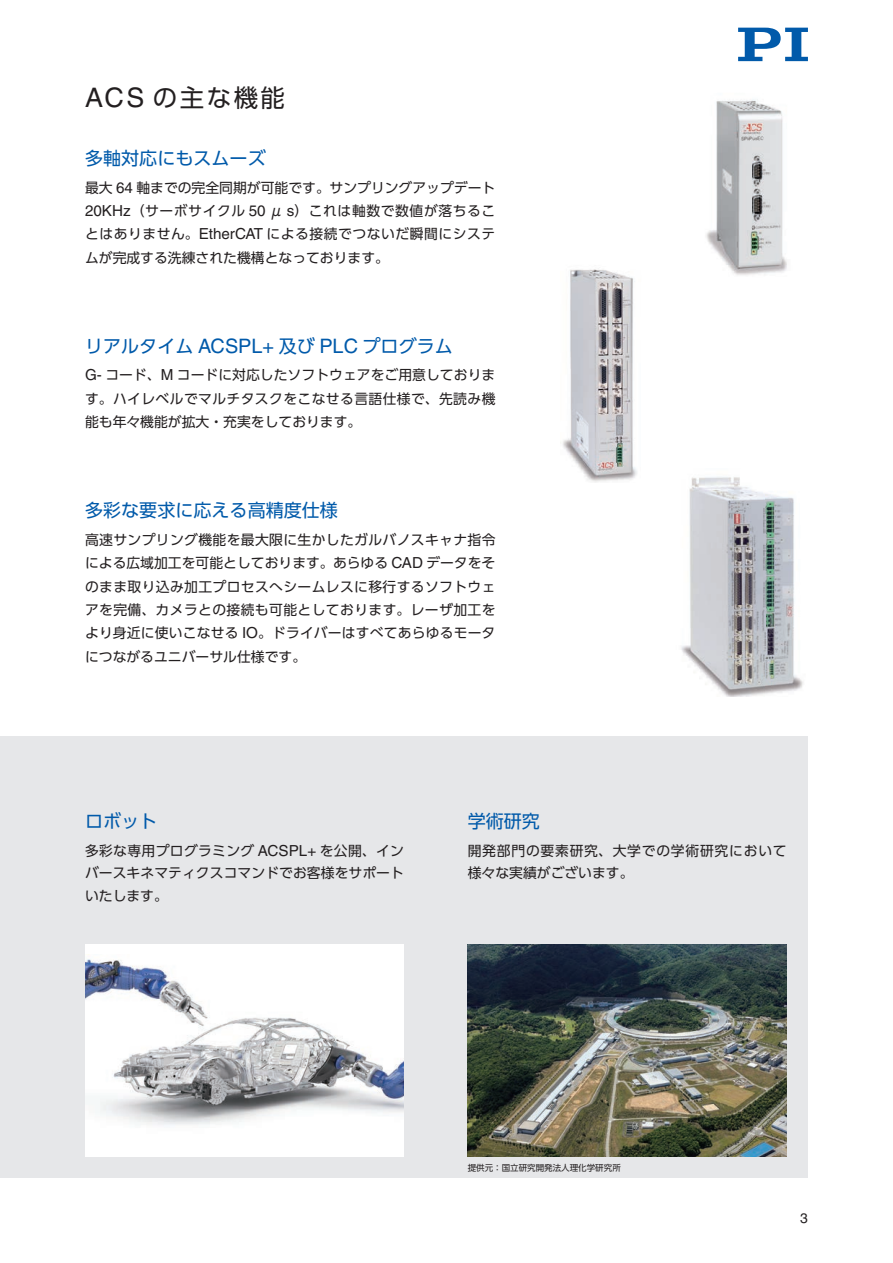
<style>
.page{position:relative;width:893px;height:1263px;background:#fff}
.page>*{position:absolute;margin:0;border:0;box-sizing:border-box;transform-origin:0 0}
.t1{font:24.45px "UD Shin Go Pr 6";letter-spacing:.1em;color:#231f20}
.t2{font:18px "UD Shin Go Pr 6";color:#015aaa}
.t3{font:13.8px/23.4px "UD Shin Go Pr 6";letter-spacing:.01em;color:#231f20;text-align:justify}
.t4{font:13.8px/22.4px "UD Shin Go Pr 6";letter-spacing:.055em;color:#231f20}
.t5{font:13.8px "Helvetica LT Std";color:#231f20}
.t6{font:8.55px "UD Shin Go Pr 6";color:#231f20}
.s1{font-family:"Helvetica LT Std";font-size:26.85px}
.s2{font-family:"Helvetica LT Std";font-size:15.15px}
.s3{font-family:"Helvetica LT Std";font-size:19.95px}
</style>
<div class="page">
<div style="left:0;top:737px;width:808px;height:441px;background:#e6e7e9"></div>
<img style="left:468px;top:944px;width:319px;height:213px">
<div style="left:85px;top:944px;width:319px;height:213px;background:#fff"></div>
<img style="left:85px;top:959px;width:319px;height:166px">
<img style="left:706px;top:99px;width:81px;height:176px">
<img style="left:563px;top:269px;width:74px;height:214px">
<img style="left:681px;top:477px;width:122px;height:219px">
<svg style="left:738px;top:28px;width:70px;height:33px"></svg>
<h1 class="t1" style="left:85px;top:77px;width:201px"><span class="s1">ACS</span> の主な機能</h1>
<h2 class="t2" style="left:85px;top:143px;width:182px">多軸対応にもスムーズ</h2>
<p class="t3" style="left:85px;top:175px;width:412px">最大 <span class="s2">64</span> 軸までの完全同期が可能です。サンプリングアップデート<span class="s2">20KHz</span>（サーボサイクル <span class="s2">50</span> μ <span class="s2">s</span>）これは軸数で数値が落ちることはありません。<span class="s2">EtherCAT</span> による接続でつないだ瞬間にシステムが完成する洗練された機構となっております。</p>
<h2 class="t2" style="left:85px;top:331px;width:369px">リアルタイム <span class="s3">ACSPL+</span> 及び <span class="s3">PLC</span> プログラム</h2>
<p class="t3" style="left:85px;top:363px;width:412px"><span class="s2">G-</span> コード、<span class="s2">M</span> コードに対応したソフトウェアをご用意しております。ハイレベルでマルチタスクをこなせる言語仕様で、先読み機能も年々機能が拡大・充実をしております。</p>
<h2 class="t2" style="left:85px;top:495px;width:254px">多彩な要求に応える高精度仕様</h2>
<p class="t3" style="left:85px;top:527px;width:412px">高速サンプリング機能を最大限に生かしたガルバノスキャナ指令による広域加工を可能としております。あらゆる <span class="s2">CAD</span> データをそのまま取り込み加工プロセスへシームレスに移行するソフトウェアを完備、カメラとの接続も可能としております。レーザ加工をより身近に使いこなせる <span class="s2">IO</span>。ドライバーはすべてあらゆるモータにつながるユニバーサル仕様です。</p>
<h2 class="t2" style="left:85px;top:807px;width:74px">ロボット</h2>
<p class="t3" style="left:85px;top:839px;width:320px;line-height:22.4px">多彩な専用プログラミング <span class="s2">ACSPL+</span> を公開、インバースキネマティクスコマンドでお客様をサポートいたします。</p>
<h2 class="t2" style="left:468px;top:807px;width:74px">学術研究</h2>
<p class="t4" style="left:468px;top:839px;width:320px">開発部門の要素研究、大学での学術研究において様々な実績がございます。</p>
<p class="t6" style="left:468px;top:1160px;width:155px">提供元：国立研究開発法人理化学研究所</p>
<p class="t5" style="left:800px;top:1210px;width:9px">3</p>
</div>
